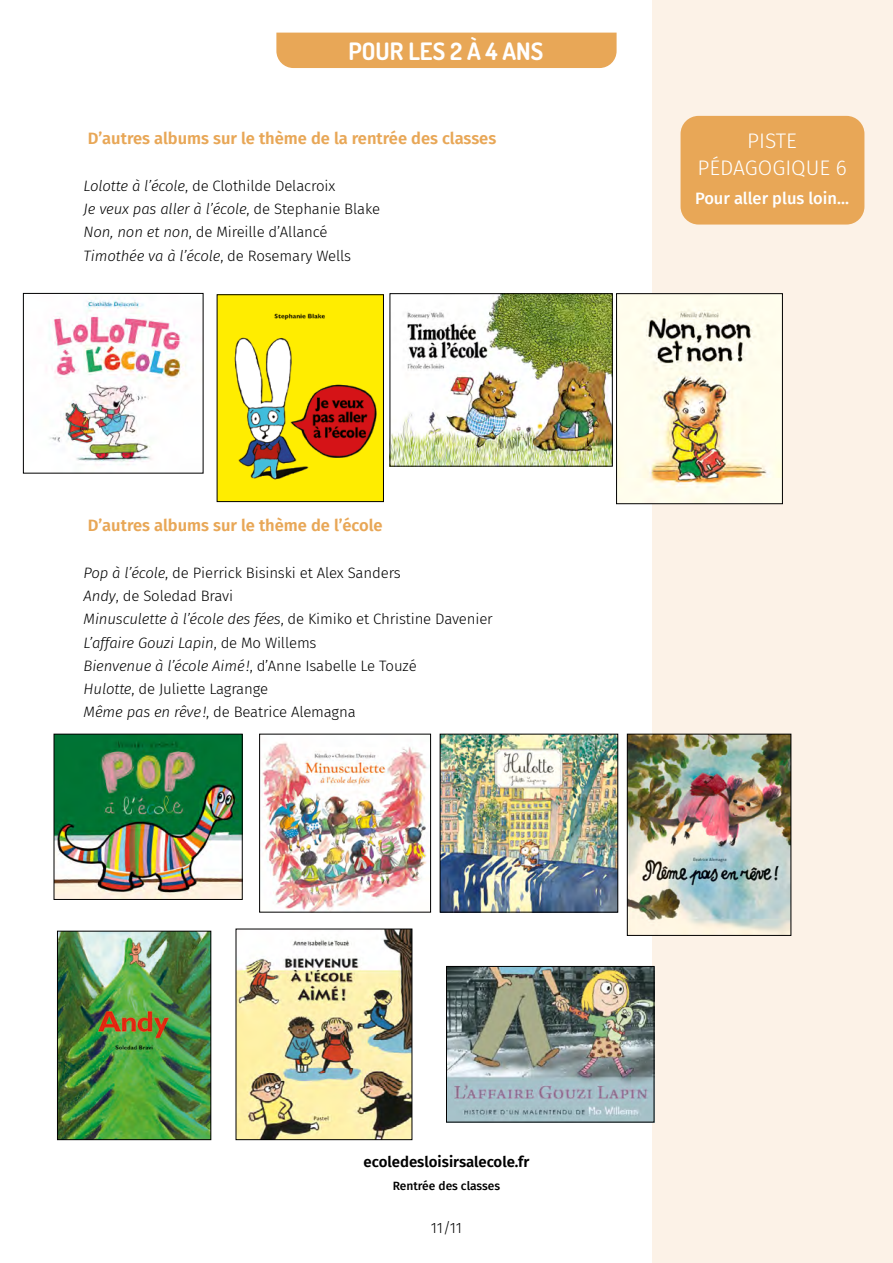
<style>
.page{position:relative;width:893px;height:1263px;background:#fff}
.page>*{position:absolute;margin:0;border:0;box-sizing:border-box;transform-origin:0 0}
.t1{font:700 24px "Dosis";color:#fff}
.t2{font:300 21px/27px "Fira Sans";color:#fff;text-align:center}
.t3{font:600 16.5px "Fira Sans";color:#e8a757}
.t4{font:500 16.5px "Fira Sans";color:#fff}
.t5{font:300 15px/23.2px "Fira Sans";letter-spacing:-.01em;color:#000}
.t6{font:600 15px "Fira Sans";color:#000}
.t7{font:500 12px "Fira Sans";color:#000}
.s1{font-style:italic}
</style>
<div class="page">
<div style="left:652px;top:0;width:241px;height:1263px;background:#fcf2e7"></div>
<div style="left:276px;top:33px;width:341px;height:35px;background:#e8a757"></div>
<div style="left:680px;top:116px;width:184px;height:109px;background:#e8a757;border-radius:18px"></div>
<img style="left:448px;top:968px;width:204px;height:152px">
<div style="left:446px;top:966px;width:208px;height:156px;border:1px solid #000"></div>
<img style="left:238px;top:931px;width:172px;height:207px">
<div style="left:236px;top:929px;width:176px;height:211px;border:1px solid #000"></div>
<img style="left:46px;top:298px;width:142px;height:167px">
<div style="left:23px;top:293px;width:180px;height:180px;border:1px solid #000"></div>
<img style="left:219px;top:296px;width:163px;height:204px">
<div style="left:217px;top:294px;width:167px;height:208px;border:1px solid #000"></div>
<img style="left:618px;top:295px;width:163px;height:207px">
<div style="left:616px;top:293px;width:167px;height:211px;border:1px solid #000"></div>
<img style="left:392px;top:295px;width:218px;height:169px">
<img style="left:56px;top:736px;width:184px;height:162px">
<div style="left:54px;top:734px;width:188px;height:166px;border:1px solid #000"></div>
<img style="left:59px;top:933px;width:150px;height:205px">
<div style="left:57px;top:931px;width:154px;height:209px;border:1px solid #000"></div>
<img style="left:262px;top:742px;width:167px;height:168px">
<div style="left:259px;top:734px;width:172px;height:178px;border:1px solid #000"></div>
<img style="left:442px;top:736px;width:174px;height:174px">
<div style="left:440px;top:734px;width:178px;height:178px;border:1px solid #000"></div>
<img style="left:629px;top:736px;width:160px;height:197px">
<div style="left:627px;top:734px;width:164px;height:201px;border:1px solid #000"></div>
<h1 class="t1" style="left:348px;top:35px;width:196px">POUR LES 2 À 4 ANS</h1>
<p class="t3" style="left:88px;top:125px;width:410px">D’autres albums sur le thème de la rentrée des classes</p>
<p class="t5" style="left:84px;top:174px;width:298px"><span class="s1">Lolotte à l’école</span>, de Clothilde Delacroix<br><span class="s1">Je veux pas aller à l’école</span>, de Stephanie Blake <span class="s1">Non, non et non</span>, de Mireille d’Allancé <span class="s1">Timothée va à l’école</span>, de Rosemary Wells</p>
<p class="t3" style="left:88px;top:512px;width:296px">D’autres albums sur le thème de l’école</p>
<p class="t5" style="left:84px;top:561px;width:411px"><span class="s1">Pop à l’école</span>, de Pierrick Bisinski et Alex Sanders<br><span class="s1">Andy</span>, de Soledad Bravi<br><span class="s1">Minusculette à l’école des fées</span>, de Kimiko et Christine Davenier <span class="s1">L’affaire Gouzi Lapin</span>, de Mo Willems<br><span class="s1">Bienvenue à l’école Aimé!</span>, d’Anne Isabelle Le Touzé<br><span class="s1">Hulotte</span>, de Juliette Lagrange<br><span class="s1">Même pas en rêve!</span>, de Beatrice Alemagna</p>
<h2 class="t2" style="left:697px;top:127px;width:151px">PISTE<br>PÉDAGOGIQUE 6</h2>
<p class="t4" style="left:695px;top:185px;width:155px">Pour aller plus loin...</p>
<p class="t6" style="left:364px;top:1149px;width:167px">ecoledesloisirsalecole.fr</p>
<p class="t7" style="left:393px;top:1176px;width:109px">Rentrée des classes</p>
<p class="t5" style="left:431px;top:1216px;width:33px">11/11</p>
</div>
